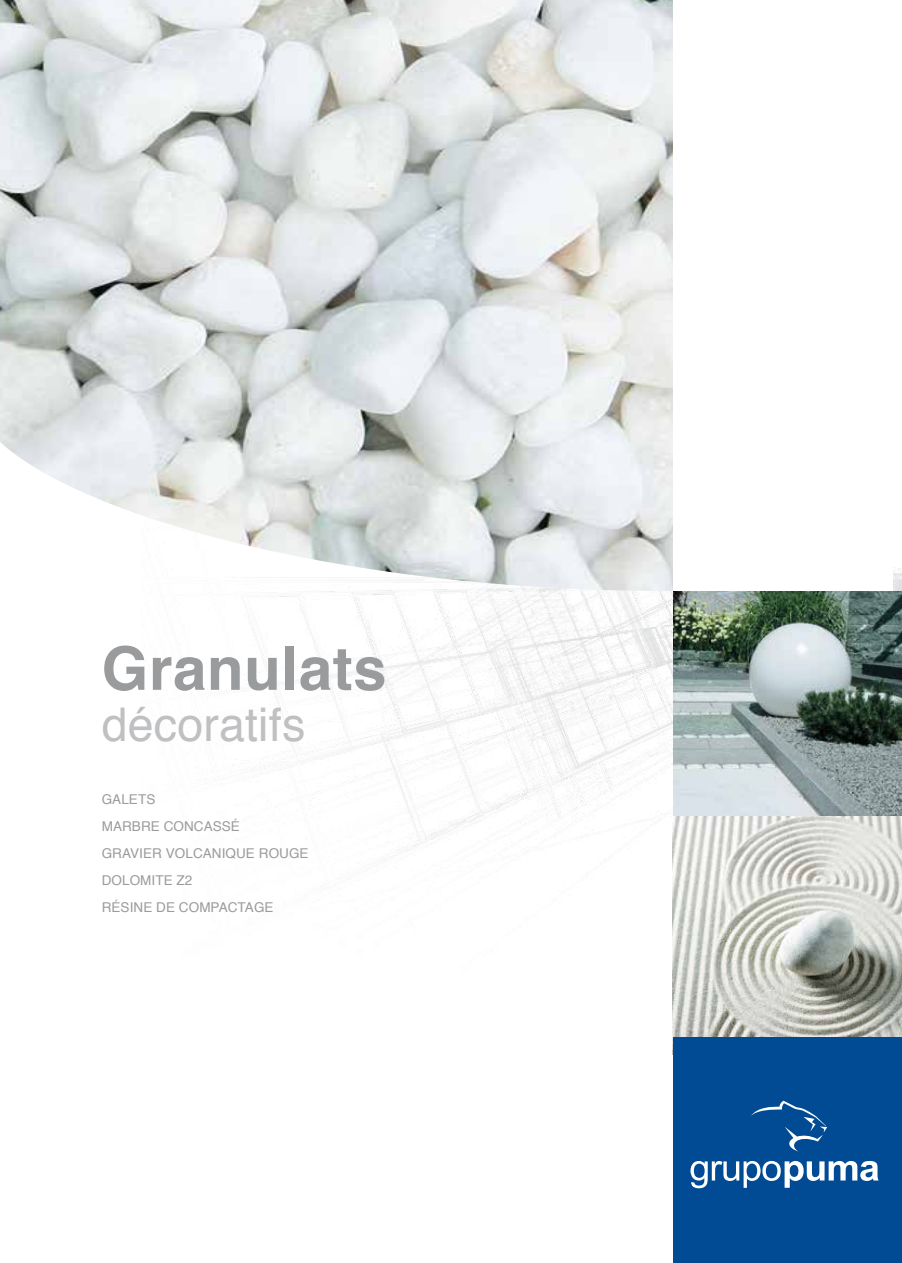
<style>
.page{position:relative;width:902px;height:1263px;background:#fff}
.page>*{position:absolute;margin:0;border:0;box-sizing:border-box;transform-origin:0 0}
.t1{font:700 60px "Helvetica";letter-spacing:.01em;color:#9a9b9d}
.t2{font:46.5px "Helvetica";letter-spacing:.005em;color:#bfc0c2}
.t3{font:13.5px/27px "Helvetica";letter-spacing:.005em;color:#9a9b9d}
</style>
<div class="page">
<img style="left:204px;top:567px;width:697px;height:311px">
<img style="left:1px;top:0;width:672px;height:591px">
<div style="left:673px;top:0;width:219px;height:591px;background:#fff"></div>
<img style="left:672px;top:591px;width:229px;height:225px">
<svg style="left:672px;top:816px;width:229px;height:238px;background:#c8cac4"></svg>
<div style="left:673px;top:1038px;width:228px;height:225px;background:#004b93"></div>
<svg style="left:690px;top:1161px;width:188px;height:27px"></svg>
<svg style="left:751px;top:1101px;width:76px;height:50px"></svg>
<svg style="left:0;top:0;width:1px;height:443px"></svg>
<h1 class="t1" style="left:102px;top:620px;width:286px">Granulats</h1>
<h2 class="t2" style="left:102px;top:689px;width:205px">décoratifs</h2>
<p class="t3" style="left:102px;top:786px;width:208px">GALETS<br>MARBRE CONCASSÉ<br>GRAVIER VOLCANIQUE ROUGE<br>DOLOMITE Z2<br>RÉSINE DE COMPACTAGE</p>
</div>
